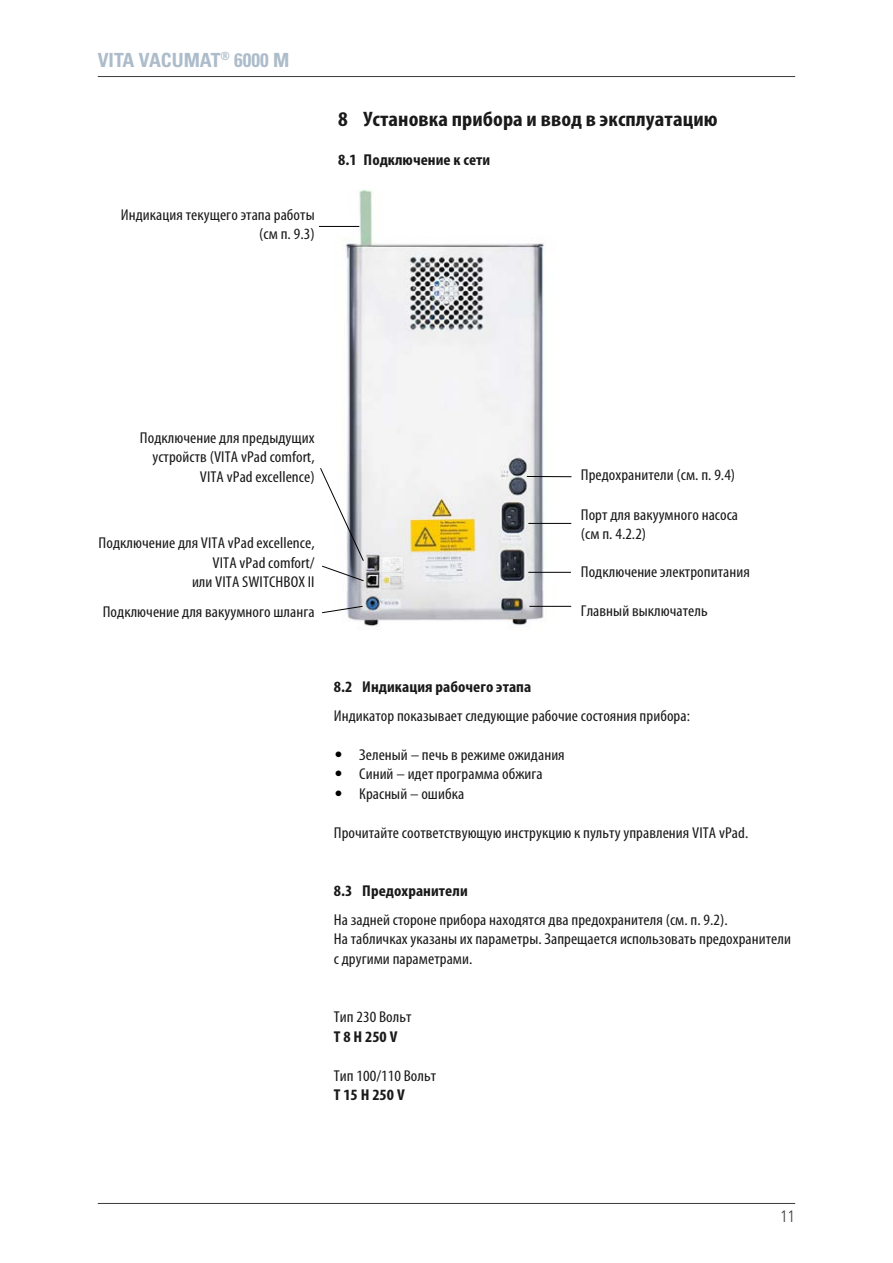
<style>
.page{position:relative;width:893px;height:1263px;background:#fff}
.page>*{position:absolute;margin:0;border:0;box-sizing:border-box;transform-origin:0 0}
.t1{font:700 condensed 21px "Myriad Pro";letter-spacing:.005em;color:#1a1a1a;scale:1.08 1}
.t2{font:700 condensed 19.5px "Univers LT";color:#adbcca}
.t3{font:300 condensed 16.5px "Univers LT";color:#3b3b3a}
.t4{font:condensed 15.75px/19.5px "Myriad Pro";letter-spacing:.005em;color:#1a1a1a;text-align:right;scale:1.08 1}
.t5{font:700 condensed 15.75px "Myriad Pro";letter-spacing:.005em;color:#1a1a1a;scale:1.08 1}
.s1{font-family:"Univers LT";font-weight:300;color:#000}
</style>
<div class="page">
<img style="left:334px;top:189px;width:225px;height:441px">
<hr style="left:98px;top:1203px;width:697px;height:1px;background:#3b3b3a">
<hr style="left:98px;top:76px;width:697px;height:1px;background:#3b3b3a">
<hr style="left:319px;top:226px;width:40px;height:1px;background:#000">
<svg style="left:320px;top:468px;width:44px;height:113px"></svg>
<svg style="left:322px;top:606px;width:41px;height:7px"></svg>
<hr style="left:527px;top:476px;width:44px;height:1px;background:#000">
<hr style="left:528px;top:523px;width:43px;height:1px;background:#000">
<hr style="left:528px;top:572px;width:43px;height:1px;background:#000">
<hr style="left:529px;top:606px;width:42px;height:1px;background:#000">
<p class="t2" style="left:98px;top:48px;width:193px">VITA VACUMAT<sup>®</sup> 6000 M</p>
<p class="t4" style="left:121px;top:205px;width:181px">Индикация текущего этапа работы (см п. 9.3)</p>
<h1 class="t1" style="left:338px;top:108px;width:353px">8 Установка прибора и ввод в эксплуатацию</h1>
<p class="t5" style="left:338px;top:151px;width:142px">8.1 Подключение к сети</p>
<p class="t4" style="left:140px;top:428px;width:163px">Подключение для предыдущих устройств (VITA vPad comfort,<br>VITA vPad excellence)</p>
<p class="t4" style="left:99px;top:533px;width:202px">Подключение для VITA vPad excellence,<br>VITA vPad comfort/<br>или VITA SWITCHBOX II</p>
<p class="t4" style="left:103px;top:602px;width:198px">Подключение для вакуумного шланга</p>
<p class="t4" style="left:581px;top:465px;width:144px">Предохранители (см. п. 9.4)</p>
<p class="t4" style="left:581px;top:505px;width:147px;text-align:left">Порт для вакуумного насоса (см п. 4.2.2)</p>
<p class="t4" style="left:581px;top:562px;width:158px">Подключение электропитания</p>
<p class="t4" style="left:581px;top:601px;width:119px">Главный выключатель</p>
<p class="t5" style="left:334px;top:678px;width:184px">8.2 Индикация рабочего этапа</p>
<p class="t4" style="left:334px;top:706px;width:331px">Индикатор показывает следующие рабочие состояния прибора:</p>
<p class="t4" style="left:334px;top:745px;width:215px"><span class="s1">•</span> Зеленый – печь в режиме ожидания</p>
<p class="t4" style="left:334px;top:764px;width:195px"><span class="s1">•</span> Синий – идет программа обжига</p>
<p class="t4" style="left:334px;top:784px;width:122px"><span class="s1">•</span> Красный – ошибка</p>
<p class="t4" style="left:334px;top:823px;width:385px">Прочитайте соответствующую инструкцию к пульту управления VITA vPad.</p>
<p class="t5" style="left:334px;top:882px;width:126px">8.3 Предохранители</p>
<p class="t4" style="left:334px;top:910px;width:425px;text-align:left">На задней стороне прибора находятся два предохранителя (см. п. 9.2).<br>На табличках указаны их параметры. Запрещается использовать предохранители с другими параметрами.</p>
<p class="t4" style="left:334px;top:1007px;width:73px">Тип 230 Вольт</p>
<p class="t5" style="left:334px;top:1028px;width:60px">T 8 H 250 V</p>
<p class="t4" style="left:334px;top:1066px;width:96px">Тип 100/110 Вольт</p>
<p class="t5" style="left:334px;top:1086px;width:67px">T 15 H 250 V</p>
<p class="t3" style="left:780px;top:1206px;width:16px">11</p>
</div>
